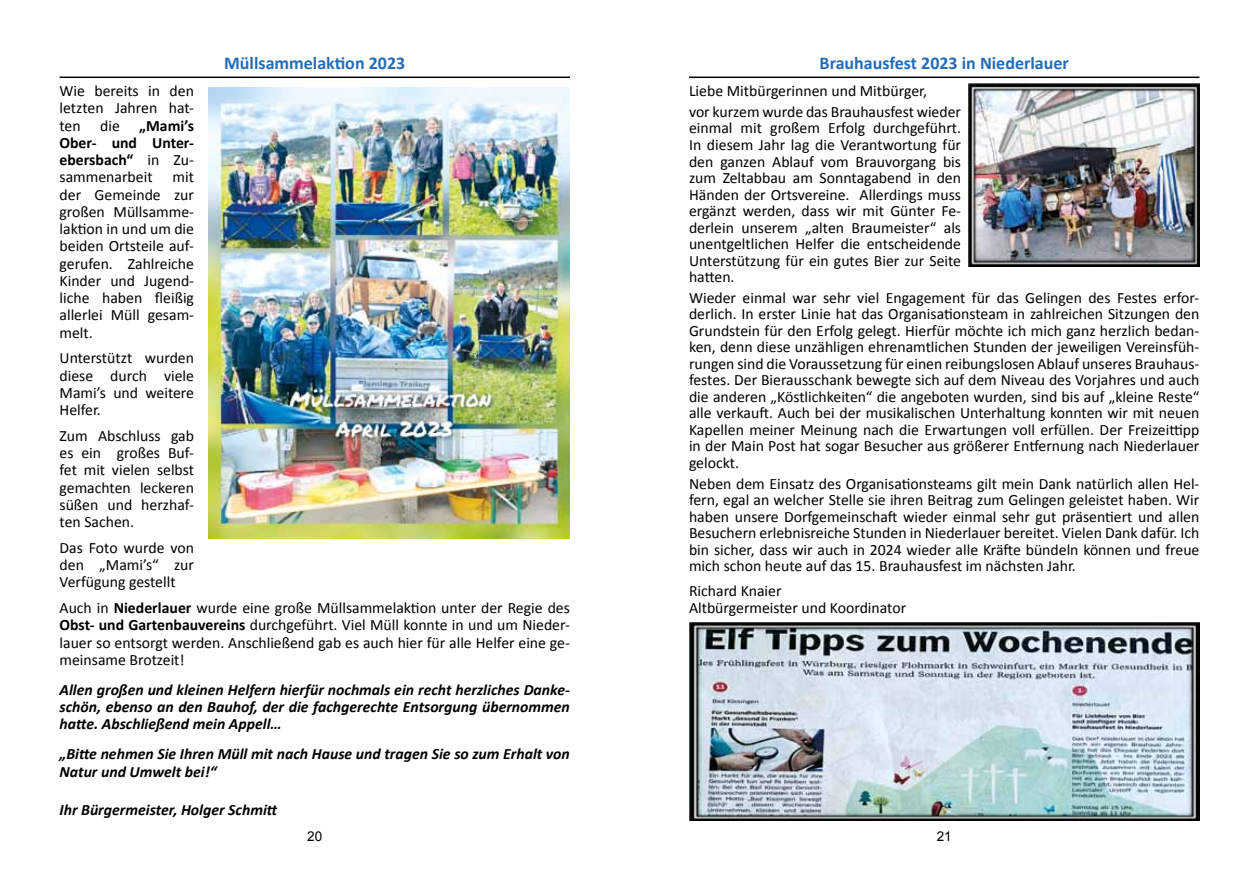
<style>
.page{position:relative;width:1259px;height:893px;background:#fff}
.page>*{position:absolute;margin:0;border:0;box-sizing:border-box;transform-origin:0 0}
.t1{font:700 18px "Calibri";color:#246cb5}
.t2{font:15.75px/17.2px "Calibri";color:#000;text-align:justify}
.t3{font:italic 700 15.75px/17.2px "Calibri";color:#000;text-align:justify}
.t4{font:13.5px "Arial";color:#000}
.s1{font-weight:700}
</style>
<div class="page">
<hr style="left:60px;top:77px;width:510px;height:1px;background:#000">
<img style="left:209px;top:88px;width:361px;height:451px">
<hr style="left:689px;top:77px;width:510px;height:1px;background:#000">
<img style="left:968px;top:84px;width:231px;height:183px">
<img style="left:689px;top:623px;width:510px;height:198px">
<p class="t1" style="left:224px;top:52px;width:182px">Müllsammelaktion 2023</p>
<p class="t2" style="left:60px;top:82px;width:136px">Wie bereits in den letzten Jahren hat&shy;ten die <span class="s1">„Mami’s Ober- und Unter&shy;ebersbach“</span> in Zu&shy;sammenarbeit</p>
<p class="t2" style="left:60px;top:168px;width:136px;text-indent:113px">mit der Gemeinde zur großen Müllsamme&shy;laktion in und um die beiden Ortsteile auf&shy;gerufen. Zahlreiche Kinder und Jugend&shy;liche haben fleißig allerlei Müll gesam&shy;melt.</p>
<p class="t2" style="left:60px;top:349px;width:136px">Unterstützt wurden diese durch viele Mami’s und weitere Helfer.</p>
<p class="t2" style="left:60px;top:426px;width:136px">Zum Abschluss gab es ein großes Buf&shy;fet mit vielen selbst gemachten leckeren süßen und herzhaf&shy;ten Sachen.</p>
<p class="t2" style="left:60px;top:538px;width:136px">Das Foto wurde von den „Mami’s“ zur Verfügung gestellt</p>
<p class="t2" style="left:60px;top:599px;width:512px">Auch in <span class="s1">Niederlauer</span> wurde eine große Müllsammelaktion unter der Regie des <span class="s1">Obst- und Gartenbauvereins</span> durchgeführt. Viel Müll konnte in und um Nieder&shy;lauer so entsorgt werden. Anschließend gab es auch hier für alle Helfer eine ge&shy;meinsame Brotzeit!</p>
<p class="t3" style="left:60px;top:680px;width:512px">Allen großen und kleinen Helfern hierfür nochmals ein recht herzliches Danke&shy;schön, ebenso an den Bauhof, der die fachgerechte Entsorgung übernommen hatte. Abschließend mein Appell…</p>
<p class="t3" style="left:60px;top:745px;width:512px">„Bitte nehmen Sie Ihren Müll mit nach Hause und tragen Sie so zum Erhalt von<br>Natur und Umwelt bei!“</p>
<p class="t3" style="left:60px;top:801px;width:219px">Ihr Bürgermeister, Holger Schmitt</p>
<p class="t1" style="left:819px;top:52px;width:251px">Brauhausfest 2023 in Niederlauer</p>
<p class="t2" style="left:689px;top:80px;width:273px;line-height:20.7px">Liebe Mitbürgerinnen und Mitbürger,<br>vor kurzem wurde das Brauhausfest wieder</p>
<p class="t2" style="left:689px;top:119px;width:273px;line-height:16.5px">einmal mit großem Erfolg durchgeführt.<br>In diesem Jahr lag die Verantwortung für den ganzen Ablauf vom Brauvorgang bis zum Zeltabbau am Sonntagabend in den Händen der Ortsvereine. Allerdings muss ergänzt werden, dass wir mit Günter Fe&shy;derlein unserem „alten Braumeister“ als unentgeltlichen Helfer die entscheidende Unterstützung für ein gutes Bier zur Seite hatten.</p>
<p class="t2" style="left:689px;top:289px;width:512px;line-height:16.5px">Wieder einmal war sehr viel Engagement für das Gelingen des Festes erfor&shy;derlich. In erster Linie hat das Organisationsteam in zahlreichen Sitzungen den Grundstein für den Erfolg gelegt. Hierfür möchte ich mich ganz herzlich bedan&shy;ken, denn diese unzähligen ehrenamtlichen Stunden der jeweiligen Vereinsfüh&shy;rungen sind die Voraussetzung für einen reibungslosen Ablauf unseres Brauhaus&shy;festes. Der Bierausschank bewegte sich auf dem Niveau des Vorjahres und auch die anderen „Köstlichkeiten“ die angeboten wurden, sind bis auf „kleine Reste“ alle verkauft. Auch bei der musikalischen Unterhaltung konnten wir mit neuen Kapellen meiner Meinung nach die Erwartungen voll erfüllen. Der Freizeittipp in der Main Post hat sogar Besucher aus größerer Entfernung nach Niederlauer gelockt.</p>
<p class="t2" style="left:689px;top:474px;width:512px;line-height:16.5px">Neben dem Einsatz des Organisationsteams gilt mein Dank natürlich allen Hel&shy;fern, egal an welcher Stelle sie ihren Beitrag zum Gelingen geleistet haben. Wir haben unsere Dorfgemeinschaft wieder einmal sehr gut präsentiert und allen Besuchern erlebnisreiche Stunden in Niederlauer bereitet. Vielen Dank dafür. Ich bin sicher, dass wir auch in 2024 wieder alle Kräfte bündeln können und freue mich schon heute auf das 15. Brauhausfest im nächsten Jahr.</p>
<p class="t2" style="left:689px;top:582px;width:219px;line-height:16.5px">Richard Knaier<br>Altbürgermeister und Koordinator</p>
<p class="t4" style="left:307px;top:828px;width:17px">20</p>
<p class="t4" style="left:936px;top:828px;width:17px">21</p>
</div>
